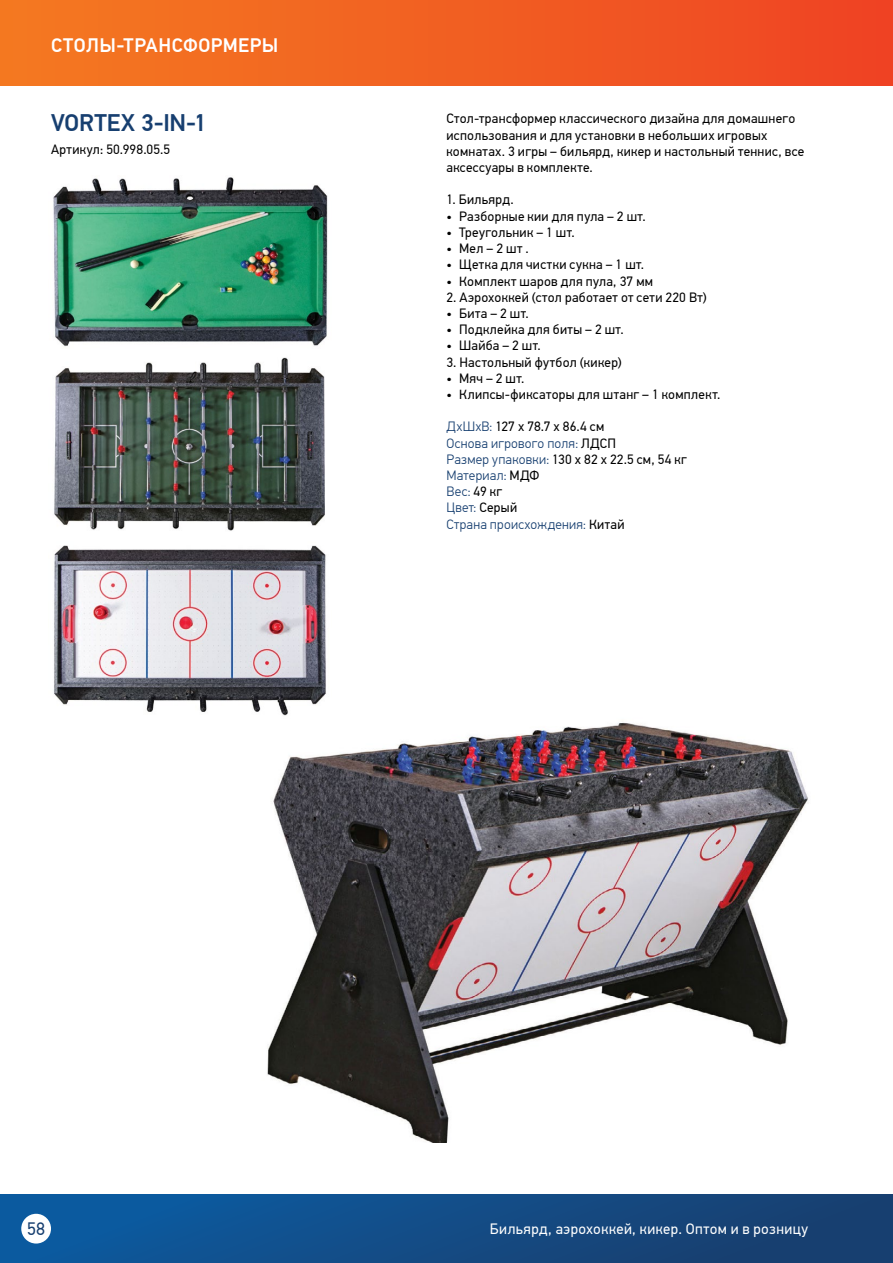
<style>
.page{position:relative;width:893px;height:1263px;background:#fff}
.page>*{position:absolute;margin:0;border:0;box-sizing:border-box;transform-origin:0 0}
.t1{font:500 24px "PF Din Text Pro";color:#173f70}
.t2{font:500 19.5px "PF Din Text Pro";letter-spacing:.025em;color:#fff}
.t3{font:18px "PF Din Text Pro";color:#173f70}
.t4{font:15px "PF Din Text Pro";letter-spacing:.03em;color:#fff}
.t5{font:13.5px/16.2px "PF Din Text Pro";letter-spacing:.02em;color:#000}
.t6{font:300 13.5px/16.2px "PF Din Text Pro";letter-spacing:.015em;color:#173f70}
.s1{font-weight:400;color:#000}
</style>
<div class="page">
<img style="left:267px;top:722px;width:541px;height:421px">
<img style="left:53px;top:177px;width:275px;height:170px">
<img style="left:54px;top:357px;width:271px;height:174px">
<img style="left:53px;top:545px;width:273px;height:171px">
<div style="left:0;top:0;width:893px;height:85px;background:linear-gradient(to right,#f47a21,#ef4323)"></div>
<div style="left:0;top:1195px;width:893px;height:68px;background:linear-gradient(to right,#0c5ca2,#193d6b)"></div>
<hr style="left:892px;top:0;width:1px;height:85px;background:#ef4123">
<div style="left:21px;top:1214px;width:30px;height:29px;background:#fff;border-radius:50%"></div>
<h2 class="t2" style="left:51px;top:34px;width:229px">СТОЛЫ-ТРАНСФОРМЕРЫ</h2>
<h1 class="t1" style="left:51px;top:109px;width:157px">VORTEX 3-IN-1</h1>
<p class="t5" style="left:51px;top:141px;width:121px">Артикул: 50.998.05.5</p>
<p class="t5" style="left:446px;top:111px;width:359px">Стол-трансформер классического дизайна для домашнего использования и для установки в небольших игровых комнатах. 3 игры – бильярд, кикер и настольный теннис, все аксессуары в комплекте.</p>
<p class="t5" style="left:446px;top:192px;width:67px">1. Бильярд.</p>
<p class="t5" style="left:446px;top:208px;width:199px">• Разборные кии для пула – 2 шт.</p>
<p class="t5" style="left:446px;top:224px;width:128px">• Треугольник – 1 шт.</p>
<p class="t5" style="left:446px;top:240px;width:82px">• Мел – 2 шт .</p>
<p class="t5" style="left:446px;top:257px;width:197px">• Щетка для чистки сукна – 1 шт.</p>
<p class="t5" style="left:446px;top:273px;width:208px">• Комплект шаров для пула, 37 мм</p>
<p class="t5" style="left:446px;top:289px;width:262px">2. Аэрохоккей (стол работает от сети 220 Вт)</p>
<p class="t5" style="left:446px;top:305px;width:82px">• Бита – 2 шт.</p>
<p class="t5" style="left:446px;top:321px;width:177px">• Подклейка для биты – 2 шт.</p>
<p class="t5" style="left:446px;top:338px;width:94px">• Шайба – 2 шт.</p>
<p class="t5" style="left:446px;top:354px;width:177px">3. Настольный футбол (кикер)</p>
<p class="t5" style="left:446px;top:370px;width:78px">• Мяч – 2 шт.</p>
<p class="t5" style="left:446px;top:386px;width:273px">• Клипсы-фиксаторы для штанг – 1 комплект.</p>
<p class="t6" style="left:446px;top:419px;width:242px">ДхШхВ: <span class="s1">127 х 78.7 х 86.4 см<br></span>Основа игрового поля: <span class="s1">ЛДСП<br></span>Размер упаковки: <span class="s1">130 х 82 х 22.5 см, 54 кг<br></span>Материал: <span class="s1">МДФ<br></span>Вес: <span class="s1">49 кг<br></span>Цвет: <span class="s1">Серый<br></span>Страна происхождения: <span class="s1">Китай</span></p>
<h3 class="t3" style="left:27px;top:1218px;width:20px">58</h3>
<p class="t4" style="left:490px;top:1220px;width:320px">Бильярд, аэрохоккей, кикер. Оптом и в розницу</p>
</div>
